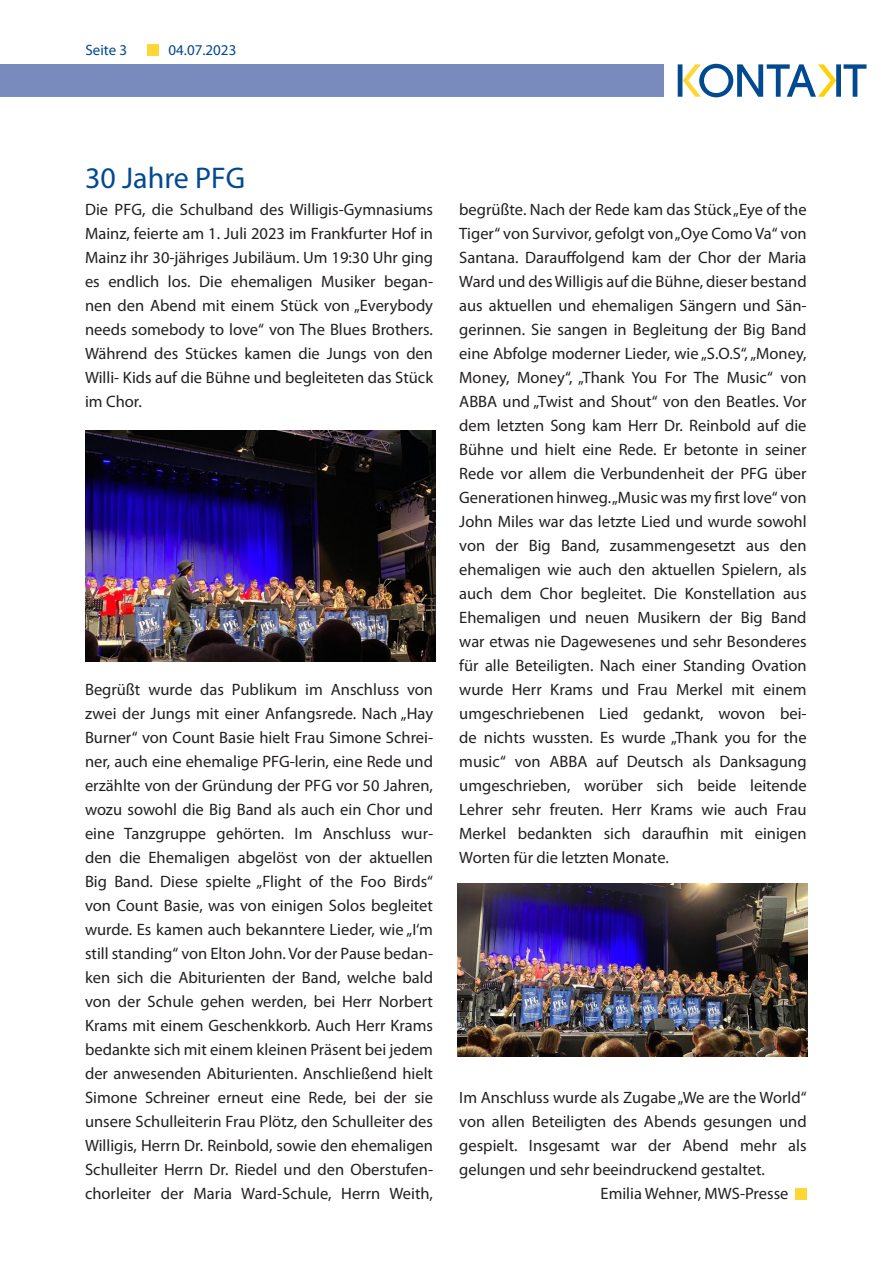
<style>
.page{position:relative;width:893px;height:1263px;background:#fff}
.page>*{position:absolute;margin:0;border:0;box-sizing:border-box;transform-origin:0 0}
.t1{font:30px "Myriad Pro";color:#014990}
.t2{font:16.5px/24px "Myriad Pro";color:#231f20;text-align:justify}
.t3{font:15px "Myriad Pro";color:#014990}
</style>
<div class="page">
<svg style="left:678px;top:64px;width:188px;height:33px"></svg>
<div style="left:0;top:64px;width:663px;height:33px;background:#788bbc"></div>
<div style="left:148px;top:44px;width:11px;height:11px;background:#ffd636"></div>
<div style="left:795px;top:1188px;width:12px;height:11px;background:#ffd636"></div>
<img style="left:85px;top:431px;width:351px;height:230px">
<img style="left:457px;top:883px;width:351px;height:173px">
<p class="t3" style="left:85px;top:41px;width:43px">Seite 3</p>
<p class="t3" style="left:169px;top:41px;width:69px">04.07.2023</p>
<p class="t1" style="left:85px;top:160px;width:162px">30 Jahre PFG</p>
<p class="t2" style="left:85px;top:197px;width:350px">Die PFG, die Schulband des Willigis-Gymnasiums Mainz, feierte am 1. Juli 2023 im Frankfurter Hof in Mainz ihr 30-jähriges Jubiläum. Um 19:30 Uhr ging es endlich los. Die ehemaligen Musiker began&shy;nen den Abend mit einem Stück von „Everybody needs somebody to love“ von The Blues Brothers.<br>Während des Stückes kamen die Jungs von den Willi- Kids auf die Bühne und begleiteten das Stück im Chor.</p>
<p class="t2" style="left:85px;top:677px;width:350px">Begrüßt wurde das Publikum im Anschluss von zwei der Jungs mit einer Anfangsrede. Nach „Hay Burner“ von Count Basie hielt Frau Simone Schrei&shy;ner, auch eine ehemalige PFG-lerin, eine Rede und erzählte von der Gründung der PFG vor 50 Jahren, wozu sowohl die Big Band als auch ein Chor und eine Tanzgruppe gehörten. Im Anschluss wur&shy;den die Ehemaligen abgelöst von der aktuellen Big Band. Diese spielte „Flight of the Foo Birds“ von Count Basie, was von einigen Solos begleitet wurde. Es kamen auch bekanntere Lieder, wie „I‘m still standing“ von Elton John. Vor der Pause bedan&shy;ken sich die Abiturienten der Band, welche bald von der Schule gehen werden, bei Herr Norbert Krams mit einem Geschenkkorb. Auch Herr Krams bedankte sich mit einem kleinen Präsent bei jedem der anwesenden Abiturienten. Anschließend hielt Simone Schreiner erneut eine Rede, bei der sie unsere Schulleiterin Frau Plötz, den Schulleiter des Willigis, Herrn Dr. Reinbold, sowie den ehemaligen Schulleiter Herrn Dr. Riedel und den Oberstufen&shy;chorleiter der Maria Ward-Schule, Herrn Weith,</p>
<p class="t2" style="left:459px;top:197px;width:349px">begrüßte. Nach der Rede kam das Stück „Eye of the Tiger“ von Survivor, gefolgt von „Oye Como Va“ von Santana. Darauffolgend kam der Chor der Maria Ward und des Willigis auf die Bühne, dieser bestand aus aktuellen und ehemaligen Sängern und Sän&shy;gerinnen. Sie sangen in Begleitung der Big Band eine Abfolge moderner Lieder, wie „S.O.S“, „Money, Money, Money“, „Thank You For The Music“ von ABBA und „Twist and Shout“ von den Beatles. Vor dem letzten Song kam Herr Dr. Reinbold auf die Bühne und hielt eine Rede. Er betonte in seiner Rede vor allem die Verbundenheit der PFG über Generationen hinweg. „Music was my first love“ von John Miles war das letzte Lied und wurde sowohl von der Big Band, zusammengesetzt aus den ehemaligen wie auch den aktuellen Spielern, als auch dem Chor begleitet. Die Konstellation aus Ehemaligen und neuen Musikern der Big Band war etwas nie Dagewesenes und sehr Besonderes für alle Beteiligten. Nach einer Standing Ovation wurde Herr Krams und Frau Merkel mit einem umgeschriebenen Lied gedankt, wovon bei&shy;de nichts wussten. Es wurde „Thank you for the music“ von ABBA auf Deutsch als Danksagung umgeschrieben, worüber sich beide leitende Lehrer sehr freuten. Herr Krams wie auch Frau Merkel bedankten sich daraufhin mit einigen Worten für die letzten Monate.</p>
<p class="t2" style="left:459px;top:1085px;width:349px">Im Anschluss wurde als Zugabe „We are the World“ von allen Beteiligten des Abends gesungen und gespielt. Insgesamt war der Abend mehr als gelungen und sehr beeindruckend gestaltet.</p>
<p class="t2" style="left:601px;top:1181px;width:189px">Emilia Wehner, MWS-Presse</p>
</div>
